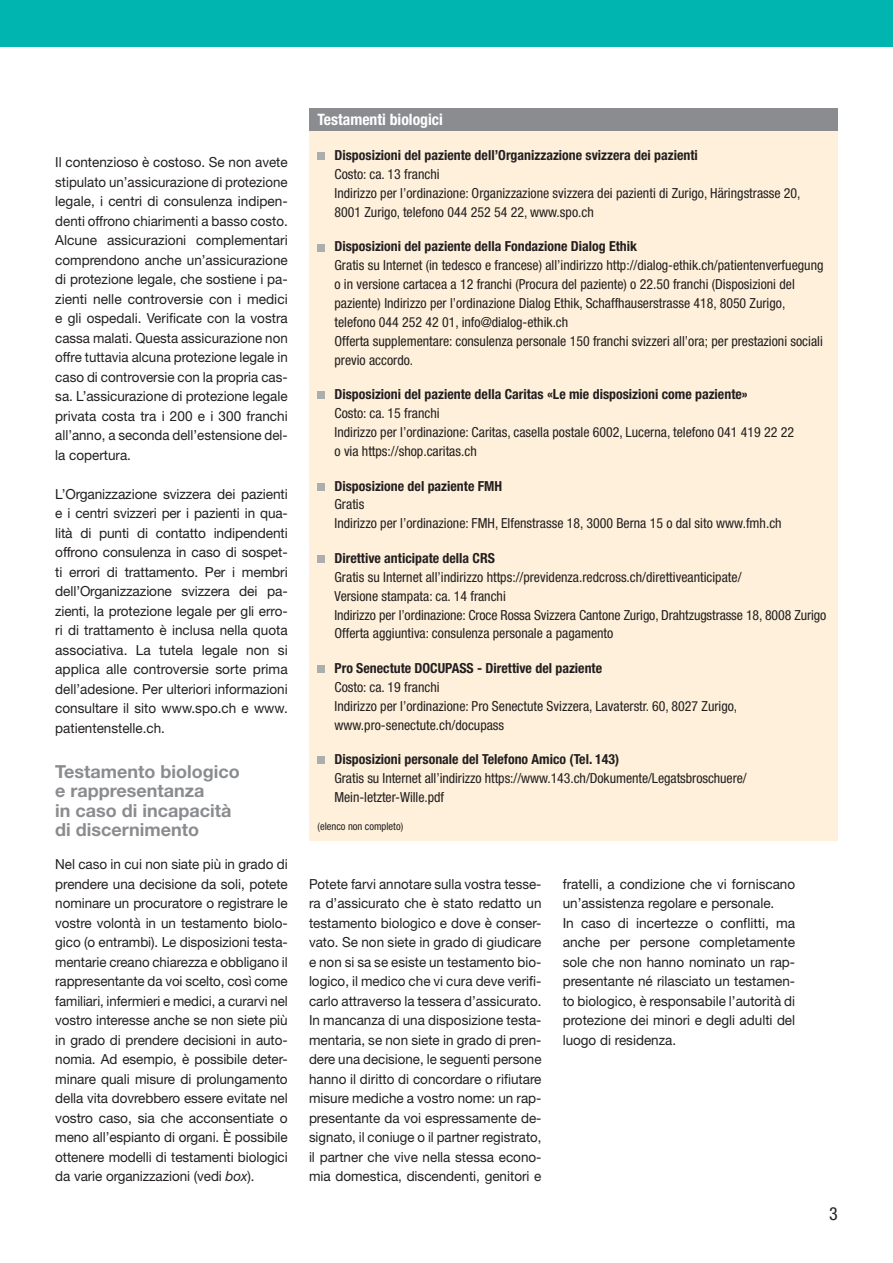
<style>
.page{position:relative;width:893px;height:1263px;background:#fff}
.page>*{position:absolute;margin:0;border:0;box-sizing:border-box;transform-origin:0 0}
.t1{font:700 18px/19.5px "Helvetica Neue LT Std";color:#8a8c8f}
.t2{font:condensed 18px "Helvetica Neue LT Std";color:#231f20}
.t3{font:700 condensed 15.75px "Helvetica Neue LT Std";color:#fff}
.t4{font:13.8px/19.5px "Helvetica Neue LT Std";color:#231f20;text-align:justify}
.t5{font:condensed 13.8px/18.9px "Helvetica Neue LT Std";color:#231f20}
.t6{font:13.8px/19.5px "Helvetica Neue LT Std";color:#231f20;text-align:justify;scale:.96 1}
.t7{font:700 condensed 13.8px "Helvetica Neue LT Std";color:#231f20}
.t8{font:condensed 10.5px "Helvetica Neue LT Std";color:#231f20}
.s1{font-style:italic}
</style>
<div class="page">
<div style="left:309px;top:128px;width:529px;height:713px;background:#fef0da"></div>
<div style="left:317px;top:152px;width:8px;height:8px;background:#acadad"></div>
<div style="left:317px;top:244px;width:8px;height:7px;background:#acadad"></div>
<div style="left:317px;top:392px;width:8px;height:7px;background:#acadad"></div>
<div style="left:317px;top:483px;width:8px;height:7px;background:#acadad"></div>
<div style="left:317px;top:555px;width:8px;height:8px;background:#acadad"></div>
<div style="left:317px;top:665px;width:8px;height:8px;background:#acadad"></div>
<div style="left:317px;top:756px;width:8px;height:8px;background:#acadad"></div>
<div style="left:309px;top:108px;width:529px;height:22px;background:#8a8c8f"></div>
<div style="left:0;top:0;width:893px;height:47px;background:#00b5af"></div>
<p class="t4" style="left:55px;top:152px;width:234px">Il contenzioso è costoso. Se non avete stipulato un’assicurazione di protezione legale, i centri di consulenza indipen&shy;denti offrono chiarimenti a basso costo.<br>Alcune assicurazioni complementari comprendono anche un’assicurazione di protezione legale, che sostiene i pa&shy;zienti nelle controversie con i medici e gli ospedali. Verificate con la vostra cassa malati. Questa assicurazione non offre tuttavia alcuna protezione legale in caso di controversie con la propria cas&shy;sa. L’assicurazione di protezione legale privata costa tra i 200 e i 300 franchi all’anno, a seconda dell’estensione del&shy;la copertura.</p>
<p class="t4" style="left:55px;top:484px;width:234px">L’Organizzazione svizzera dei pazienti e i centri svizzeri per i pazienti in qua&shy;lità di punti di contatto indipendenti offrono consulenza in caso di sospet&shy;ti errori di trattamento. Per i membri dell’Organizzazione svizzera dei pa&shy;zienti, la protezione legale per gli erro&shy;ri di trattamento è inclusa nella quota associativa. La tutela legale non si applica alle controversie sorte prima dell’adesione. Per ulteriori informazioni consultare il sito www.spo.ch e www. patientenstelle.ch.</p>
<h1 class="t1" style="left:55px;top:761px;width:186px">Testamento biologico e rappresentanza<br>in caso di incapacità di discernimento</h1>
<p class="t4" style="left:55px;top:854px;width:234px">Nel caso in cui non siate più in grado di prendere una decisione da soli, potete nominare un procuratore o registrare le vostre volontà in un testamento biolo&shy;gico (o entrambi). Le disposizioni testa&shy;mentarie creano chiarezza e obbligano il rappresentante da voi scelto, così come familiari, infermieri e medici, a curarvi nel vostro interesse anche se non siete più in grado di prendere decisioni in auto&shy;nomia. Ad esempio, è possibile deter&shy;minare quali misure di prolungamento della vita dovrebbero essere evitate nel vostro caso, sia che acconsentiate o meno all’espianto di organi. È possibile ottenere modelli di testamenti biologici da varie organizzazioni (vedi <span class="s1">box</span>).</p>
<p class="t3" style="left:317px;top:110px;width:127px">Testamenti biologici</p>
<p class="t7" style="left:334px;top:147px;width:365px">Disposizioni del paziente dell’Organizzazione svizzera dei pazienti</p>
<p class="t5" style="left:334px;top:165px;width:468px">Costo: ca. 13 franchi<br>Indirizzo per l’ordinazione: Organizzazione svizzera dei pazienti di Zurigo, Häringstrasse 20,<br>8001 Zurigo, telefono 044 252 54 22, www.spo.ch</p>
<p class="t7" style="left:334px;top:238px;width:304px">Disposizioni del paziente della Fondazione Dialog Ethik</p>
<p class="t5" style="left:334px;top:256px;width:490px">Gratis su Internet (in tedesco e francese) all’indirizzo http://dialog-ethik.ch/patientenverfuegung o in versione cartacea a 12 franchi (Procura del paziente) o 22.50 franchi (Disposizioni del paziente) Indirizzo per l’ordinazione Dialog Ethik, Schaffhauserstrasse 418, 8050 Zurigo, telefono 044 252 42 01, info@dialog-ethik.ch<br>Offerta supplementare: consulenza personale 150 franchi svizzeri all’ora; per prestazioni sociali previo accordo.</p>
<p class="t7" style="left:334px;top:386px;width:415px">Disposizioni del paziente della Caritas «Le mie disposizioni come paziente»</p>
<p class="t5" style="left:334px;top:404px;width:461px">Costo: ca. 15 franchi<br>Indirizzo per l’ordinazione: Caritas, casella postale 6002, Lucerna, telefono 041 419 22 22 o via https://shop.caritas.ch</p>
<p class="t7" style="left:334px;top:477px;width:169px">Disposizione del paziente FMH</p>
<p class="t5" style="left:334px;top:495px;width:449px">Gratis<br>Indirizzo per l’ordinazione: FMH, Elfenstrasse 18, 3000 Berna 15 o dal sito www.fmh.ch</p>
<p class="t7" style="left:334px;top:550px;width:162px">Direttive anticipate della CRS</p>
<p class="t5" style="left:334px;top:567px;width:493px">Gratis su Internet all’indirizzo https://previdenza.redcross.ch/direttiveanticipate/<br>Versione stampata: ca. 14 franchi<br>Indirizzo per l’ordinazione: Croce Rossa Svizzera Cantone Zurigo, Drahtzugstrasse 18, 8008 Zurigo Offerta aggiuntiva: consulenza personale a pagamento</p>
<p class="t7" style="left:334px;top:660px;width:269px">Pro Senectute DOCUPASS - Direttive del paziente</p>
<p class="t5" style="left:334px;top:677px;width:404px">Costo: ca. 19 franchi<br>Indirizzo per l’ordinazione: Pro Senectute Svizzera, Lavaterstr. 60, 8027 Zurigo, www.pro-senectute.ch/docupass</p>
<p class="t7" style="left:334px;top:751px;width:286px">Disposizioni personale del Telefono Amico (Tel. 143)</p>
<p class="t5" style="left:334px;top:769px;width:414px">Gratis su Internet all’indirizzo https://www.143.ch/Dokumente/Legatsbroschuere/<br>Mein-letzter-Wille.pdf</p>
<p class="t8" style="left:317px;top:821px;width:87px">(elenco non completo)</p>
<p class="t6" style="left:309px;top:874px;width:244px">Potete farvi annotare sulla vostra tesse&shy;ra d’assicurato che è stato redatto un testamento biologico e dove è conser&shy;vato. Se non siete in grado di giudicare e non si sa se esiste un testamento bio&shy;logico, il medico che vi cura deve verifi&shy;carlo attraverso la tessera d’assicurato.<br>In mancanza di una disposizione testa&shy;mentaria, se non siete in grado di pren&shy;dere una decisione, le seguenti persone hanno il diritto di concordare o rifiutare misure mediche a vostro nome: un rap&shy;presentante da voi espressamente de&shy;signato, il coniuge o il partner registrato, il partner che vive nella stessa econo&shy;mia domestica, discendenti, genitori e</p>
<p class="t4" style="left:563px;top:874px;width:234px;text-align:left">fratelli, a condizione che vi forniscano un’assistenza regolare e personale.<br>In caso di incertezze o conflitti, ma anche per persone completamente sole che non hanno nominato un rap&shy;presentante né rilasciato un testamen&shy;to biologico, è responsabile l’autorità di protezione dei minori e degli adulti del luogo di residenza.</p>
<h1 class="t2" style="left:829px;top:1203px;width:10px">3</h1>
</div>
